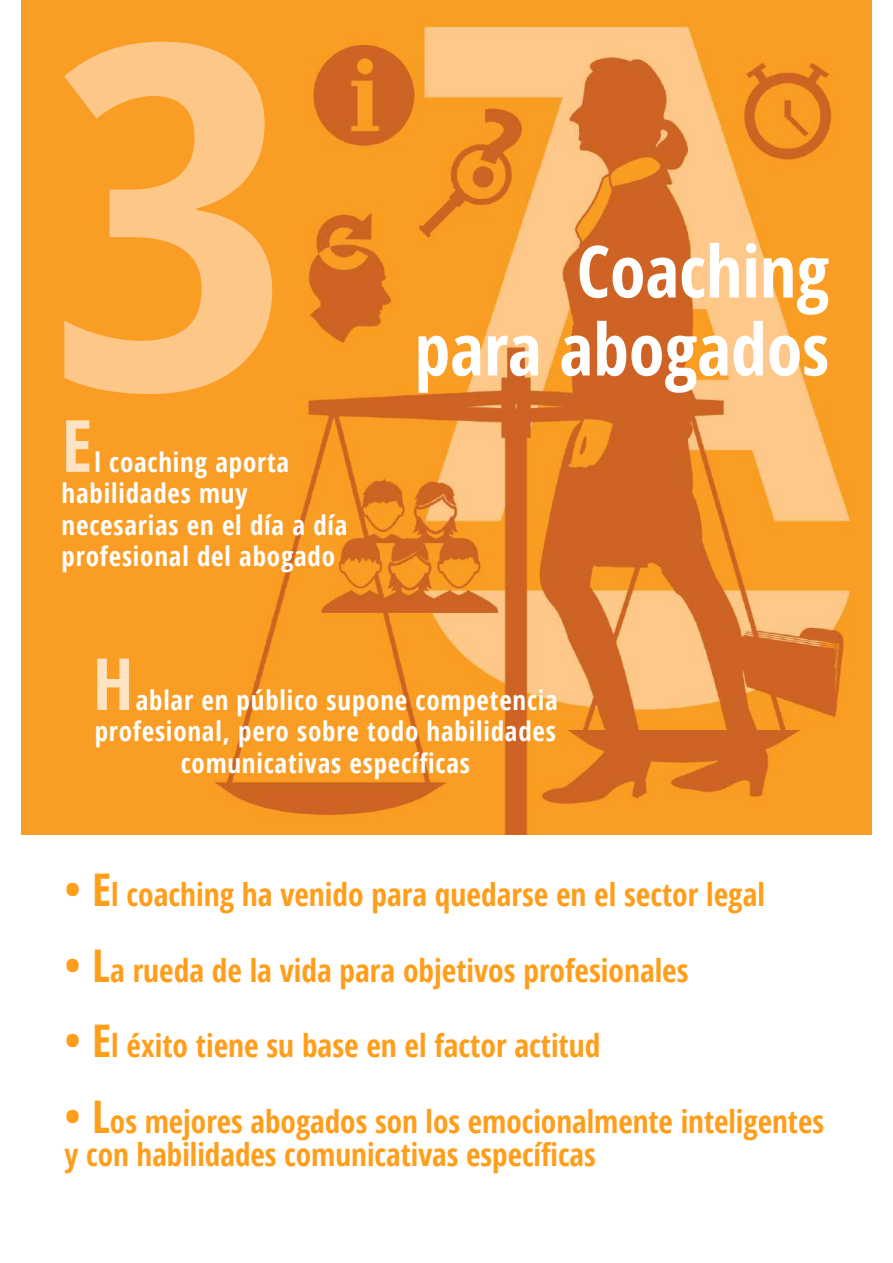
<style>
.page{position:relative;width:893px;height:1263px;background:#fff}
.page>*{position:absolute;margin:0;border:0;box-sizing:border-box;transform-origin:0 0}
.t1{font:700 condensed 480px "Open Sans";color:#fdc887;scale:1.12 1}
.t2{font:700 condensed 72px/78px "Open Sans";color:#fff;text-align:right}
.t3{font:700 condensed 72px "Open Sans";color:#fee3c2}
.t4{font:700 condensed 31.5px/33px "Open Sans";color:#ff9e1b}
.t5{font:700 condensed 27px/31.5px "Open Sans";letter-spacing:.03em;color:#fff}
.s1{font-size:45px}
</style>
<div class="page">
<img style="left:21px;top:0;width:850px;height:835px">
<h1 class="t1" style="left:48px;top:-120px;width:223px">3</h1>
<h2 class="t3" style="left:62px;top:395px;width:32px">E</h2>
<p class="t5" style="left:62px;top:446px;width:287px;text-indent:33px">l coaching aporta habilidades muy necesarias en el día a día profesional del abogado</p>
<h2 class="t2" style="left:415px;top:231px;width:416px">Coaching<br>para abogados</h2>
<h2 class="t3" style="left:93px;top:634px;width:42px">H</h2>
<p class="t5" style="left:136px;top:684px;width:424px">ablar en público supone competencia</p>
<p class="t5" style="left:95px;top:715px;width:463px">profesional, pero sobre todo habilidades</p>
<p class="t5" style="left:181px;top:747px;width:291px">comunicativas específicas</p>
<p class="t4" style="left:64px;top:877px;width:702px"><span class="s1">• E</span>l coaching ha venido para quedarse en el sector legal</p>
<p class="t4" style="left:64px;top:953px;width:626px"><span class="s1">• L</span>a rueda de la vida para objetivos profesionales</p>
<p class="t4" style="left:64px;top:1028px;width:537px"><span class="s1">• E</span>l éxito tiene su base en el factor actitud</p>
<p class="t4" style="left:64px;top:1104px;width:761px"><span class="s1">• L</span>os mejores abogados son los emocionalmente inteligentes y con habilidades comunicativas específicas</p>
</div>
